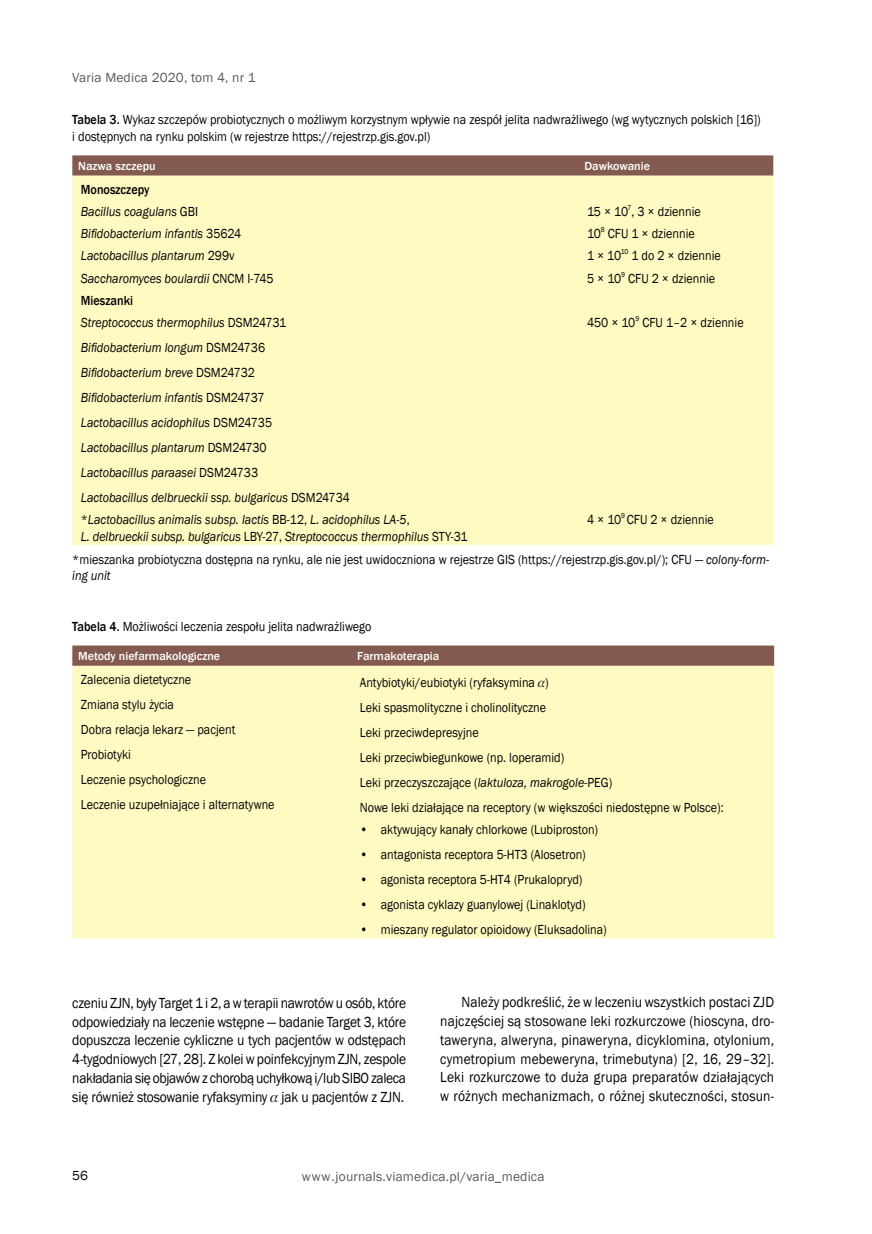
<style>
.page{position:relative;width:872px;height:1234px;background:#fff}
.page>*{position:absolute;margin:0;border:0;box-sizing:border-box;transform-origin:0 0}
.t1{font:15px/18.8px "Franklin Gothic";letter-spacing:-.01em;color:#000;text-align:justify;scale:.9 1}
.t2{font:13.5px/24.9px "Franklin Gothic";color:#000;scale:.9 1}
.t3{font:italic 13.5px/25px "Franklin Gothic";color:#000;scale:.9 1}
.t4{font:13.5px "Franklin Gothic";letter-spacing:.01em;color:#58595b}
.t5{font:13.5px "Franklin Gothic";color:#000}
.t6{font:500 12px "Franklin Gothic";color:#fff}
.t7{font:7.35px "Franklin Gothic";color:#000;scale:.9 1}
.s1{font-weight:500}
.s2{font-weight:500;font-style:normal}
.s3{font-style:normal}
.s4{font-style:italic}
</style>
<div class="page">
<svg style="left:72px;top:155px;width:701px;height:21px;background:#886055"></svg>
<div style="left:72px;top:176px;width:701px;height:369px;background:#fffac2"></div>
<div style="left:72px;top:645px;width:702px;height:20px;background:#835a4f"></div>
<div style="left:72px;top:665px;width:702px;height:273px;background:#fffac2"></div>
<svg style="left:538px;top:680px;width:7px;height:7px"></svg>
<p class="t4" style="left:72px;top:69px;width:185px">Varia Medica 2020, tom 4, nr 1</p>
<p class="t2" style="left:72px;top:112px;width:766px;line-height:16.5px"><span class="s1">Tabela 3.</span> Wykaz szczepów probiotycznych o możliwym korzystnym wpływie na zespół jelita nadwrażliwego (wg wytycznych polskich [16]) i dostępnych na rynku polskim (w rejestrze https://rejestrzp.gis.gov.pl)</p>
<p class="t6" style="left:78px;top:158px;width:79px">Nazwa szczepu</p>
<p class="t6" style="left:584px;top:158px;width:67px">Dawkowanie</p>
<p class="t3" style="left:81px;top:178px;width:132px;line-height:22.2px"><span class="s2">Monoszczepy<br></span>Bacillus coagulans <span class="s3">GBI</span></p>
<p class="t2" style="left:587px;top:199px;width:128px">15 × 10<sup>7</sup>, 3 × dziennie</p>
<p class="t3" style="left:81px;top:221px;width:180px">Bifidobacterium infantis <span class="s3">35624</span></p>
<p class="t2" style="left:587px;top:221px;width:121px">10<sup>8</sup> CFU 1 × dziennie</p>
<p class="t3" style="left:81px;top:243px;width:172px">Lactobacillus plantarum <span class="s3">299v</span></p>
<p class="t2" style="left:587px;top:244px;width:150px">1 × 10<sup>10</sup> 1 do 2 × dziennie</p>
<p class="t3" style="left:81px;top:266px;width:216px">Saccharomyces boulardii <span class="s3">CNCM I-745</span></p>
<p class="t2" style="left:587px;top:266px;width:144px">5 × 10<sup>9</sup> CFU 2 × dziennie</p>
<p class="t3" style="left:81px;top:289px;width:230px;line-height:22.2px"><span class="s2">Mieszanki<br></span>Streptococcus thermophilus <span class="s3">DSM24731</span></p>
<p class="t3" style="left:81px;top:335px;width:300px">Bifidobacterium longum <span class="s3">DSM24736<br></span>Bifidobacterium breve <span class="s3">DSM24732<br></span>Bifidobacterium infantis <span class="s3">DSM24737<br></span>Lactobacillus acidophilus <span class="s3">DSM24735<br></span>Lactobacillus plantarum <span class="s3">DSM24730<br></span>Lactobacillus paraasei <span class="s3">DSM24733<br></span>Lactobacillus delbrueckii ssp. bulgaricus <span class="s3">DSM24734</span></p>
<p class="t2" style="left:587px;top:310px;width:55px">450 × 10</p>
<p class="t7" style="left:635px;top:314px;width:6px">9</p>
<p class="t2" style="left:642px;top:310px;width:114px">CFU 1–2 × dziennie</p>
<p class="t3" style="left:81px;top:511px;width:431px;line-height:16.5px"><span class="s3">*</span>Lactobacillus animalis subsp. lactis <span class="s3">BB-12,</span> L. acidophilus LA-5<span class="s3">,<br></span>L. delbrueckii subsp. bulgaricus <span class="s3">LBY-27,</span> Streptococcus thermophilus <span class="s3">STY-31</span></p>
<p class="t2" style="left:587px;top:507px;width:142px">4 × 10<sup>9</sup> CFU 2 × dziennie</p>
<p class="t2" style="left:72px;top:551px;width:775px;line-height:16.5px">*mieszanka probiotyczna dostępna na rynku, ale nie jest uwidoczniona w rejestrze GIS (https://rejestrzp.gis.gov.pl/); CFU — <span class="s4">colony-form&shy;ing unit</span></p>
<p class="t2" style="left:72px;top:614px;width:334px"><span class="s1">Tabela 4.</span> Możliwości leczenia zespołu jelita nadwrażliwego</p>
<p class="t6" style="left:78px;top:648px;width:143px">Metody niefarmakologiczne</p>
<p class="t6" style="left:357px;top:648px;width:84px">Farmakoterapia</p>
<p class="t2" style="left:81px;top:667px;width:217px">Zalecenia dietetyczne<br>Zmiana stylu życia<br>Dobra relacja lekarz — pacjent<br>Probiotyki<br>Leczenie psychologiczne<br>Leczenie uzupełniające i alternatywne</p>
<p class="t2" style="left:360px;top:670px;width:406px">Antybiotyki/eubiotyki (ryfaksymina )<br>Leki spasmolityczne i cholinolityczne<br>Leki przeciwdepresyjne<br>Leki przeciwbiegunkowe (np. loperamid)<br>Leki przeczyszczające (<span class="s4">laktuloza, makrogole</span>-PEG)<br>Nowe leki działające na receptory (w większości niedostępne w Polsce):</p>
<p class="t2" style="left:360px;top:817px;width:266px">• aktywujący kanały chlorkowe (Lubiproston)</p>
<p class="t2" style="left:360px;top:842px;width:252px">• antagonista receptora 5-HT3 (Alosetron)</p>
<p class="t2" style="left:360px;top:867px;width:249px">• agonista receptora 5-HT4 (Prukalopryd)</p>
<p class="t2" style="left:360px;top:892px;width:252px">• agonista cyklazy guanylowej (Linaklotyd)</p>
<p class="t2" style="left:360px;top:917px;width:276px">• mieszany regulator opioidowy (Eluksadolina)</p>
<p class="t1" style="left:72px;top:993px;width:372px">czeniu ZJN, były Target 1 i 2, a w terapii nawrotów u osób, które odpowiedziały na leczenie wstępne — badanie Target 3, które dopuszcza leczenie cykliczne u tych pacjentów w odstępach 4-tygodniowych [27, 28]. Z kolei w poinfekcyjnym ZJN, zespole nakładania się objawów z chorobą uchyłkową i/lub SIBO zaleca się również stosowanie ryfaksyminy jak u pacjentów z ZJN.</p>
<p class="t1" style="left:440px;top:993px;width:372px;text-indent:21px">Należy podkreślić, że w leczeniu wszystkich postaci ZJD najczęściej są stosowane leki rozkurczowe (hioscyna, dro&shy;taweryna, alweryna, pinaweryna, dicyklomina, otylonium, cymetropium mebeweryna, trimebutyna) [2, 16, 29–32].<br>Leki rozkurczowe to duża grupa preparatów działających w różnych mechanizmach, o różnej skuteczności, stosun-</p>
<p class="t5" style="left:72px;top:1166px;width:17px">56</p>
<p class="t4" style="left:302px;top:1168px;width:244px">www.journals.viamedica.pl/varia_medica</p>
</div>
